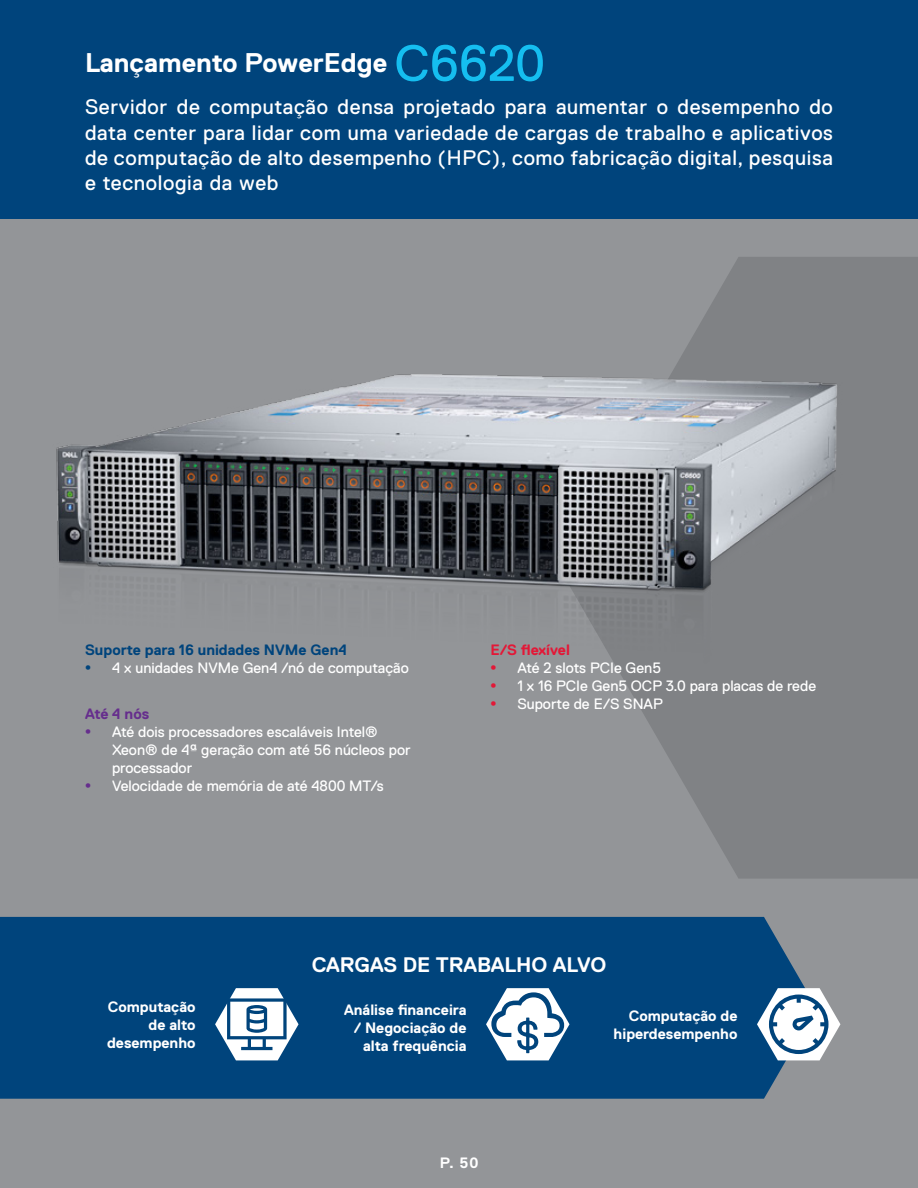
<style>
.page{position:relative;width:918px;height:1188px;background:#fff}
.page>*{position:absolute;margin:0;border:0;box-sizing:border-box;transform-origin:0 0}
.t1{font:700 27px "Replica Pro";color:#fff}
.t2{font:21px/25.2px "Replica Pro";letter-spacing:.03em;color:#fff;text-align:justify}
.t3{font:700 21px "Replica Pro";color:#fff}
.t4{font:15px/18px "Replica Pro";color:#fff}
.t5{font:700 15px/18px "Replica Pro";color:#fff;text-align:right}
.t6{font:700 15px "Replica Pro";color:#00447c}
.t7{font:700 15px "Replica Pro";color:#e31837}
.t8{font:700 15px "Replica Pro";letter-spacing:-.01em;color:#662e8d}
.t9{font:700 15px "Aktiv Grotesk Corp";color:#e31837}
.t10{font:700 15px "Aktiv Grotesk Corp";color:#662e8d}
.t11{font:700 15px "Aktiv Grotesk Corp";color:#00447c}
.s1{font-weight:400;font-size:51px;color:#15bef0}
</style>
<div class="page">
<div style="left:0;top:219px;width:918px;height:969px;background:#939598"></div>
<div style="left:0;top:917px;width:816px;height:182px;background:#00447c"></div>
<svg style="left:620px;top:257px;width:298px;height:622px;fill:#808285"></svg>
<div style="left:0;top:0;width:918px;height:219px;background:#00447c"></div>
<hr style="left:917px;top:0;width:1px;height:219px;background:#007bc3">
<img style="left:56px;top:345px;width:862px;height:328px">
<svg style="left:215px;top:988px;width:84px;height:72px;background:#90adc6"></svg>
<svg style="left:757px;top:988px;width:83px;height:72px;background:#a7bbcc"></svg>
<svg style="left:486px;top:988px;width:84px;height:72px;background:#91aec6"></svg>
<h1 class="t1" style="left:85px;top:48px;width:461px">Lançamento PowerEdge <span class="s1">C6620</span></h1>
<p class="t2" style="left:85px;top:95px;width:749px">Servidor de computação densa projetado para aumentar o desempenho do data center para lidar com uma variedade de cargas de trabalho e aplicativos de computação de alto desempenho (HPC), como fabricação digital, pesquisa e tecnologia da web</p>
<p class="t6" style="left:85px;top:642px;width:263px">Suporte para 16 unidades NVMe Gen4</p>
<p class="t11" style="left:85px;top:658px;width:7px">̍</p>
<p class="t4" style="left:112px;top:659px;width:298px">4 x unidades NVMe Gen4 /nó de computação</p>
<p class="t8" style="left:85px;top:705px;width:66px">Até 4 nós</p>
<p class="t10" style="left:85px;top:722px;width:7px">̍</p>
<p class="t4" style="left:112px;top:723px;width:300px">Até dois processadores escaláveis Intel®<br>Xeon® de 4ª geração com até 56 núcleos por processador</p>
<p class="t10" style="left:85px;top:776px;width:7px">̍</p>
<p class="t4" style="left:112px;top:777px;width:273px">Velocidade de memória de até 4800 MT/s</p>
<p class="t7" style="left:490px;top:642px;width:81px">E/S flexível</p>
<p class="t9" style="left:490px;top:658px;width:7px">̍</p>
<p class="t4" style="left:517px;top:659px;width:145px">Até 2 slots PCIe Gen5</p>
<p class="t9" style="left:490px;top:676px;width:7px">̍</p>
<p class="t4" style="left:517px;top:677px;width:300px">1 x 16 PCIe Gen5 OCP 3.0 para placas de rede</p>
<p class="t9" style="left:490px;top:694px;width:7px">̍</p>
<p class="t4" style="left:517px;top:695px;width:147px">Suporte de E/S SNAP</p>
<p class="t5" style="left:107px;top:998px;width:90px">Computação de alto desempenho</p>
<h2 class="t3" style="left:312px;top:953px;width:296px">CARGAS DE TRABALHO ALVO</h2>
<p class="t5" style="left:344px;top:1001px;width:124px">Análise financeira / Negociação de alta frequência</p>
<p class="t5" style="left:614px;top:1007px;width:125px">Computação de hiperdesempenho</p>
<p class="t5" style="left:440px;top:1154px;width:40px">P. 50</p>
</div>
